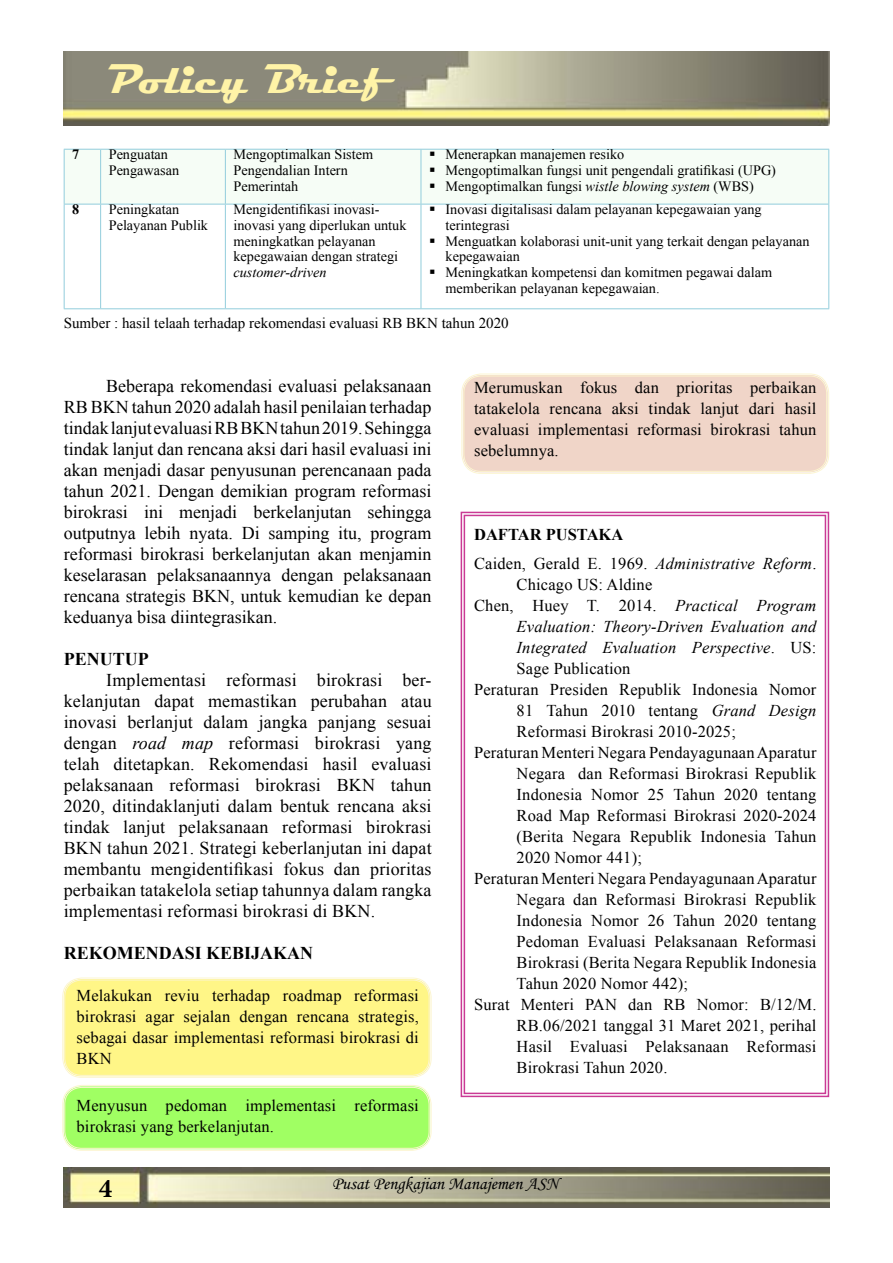
<style>
.page{position:relative;width:893px;height:1263px;background:#fff}
.page>*{position:absolute;margin:0;border:0;box-sizing:border-box;transform-origin:0 0}
.t1{font:700 42px "Magneto";color:#fff3a7}
.t2{font:700 27px "Minion Pro";color:#000}
.t3{font:18px/21px "Times New Roman";letter-spacing:.005em;color:#000;text-align:justify}
.t4{font:18px "Monotype Corsiva";color:#000}
.t5{font:700 18px "Times New Roman";color:#000}
.t6{font:16.5px/21px "Times New Roman";letter-spacing:.01em;color:#000;text-align:justify}
.t7{font:italic 16.5px "Times New Roman";letter-spacing:.01em;color:#000}
.t8{font:15px "Times New Roman";color:#000}
.t9{font:14.25px/15.8px "Times New Roman";color:#000}
.t10{font:italic 14.25px "Times New Roman";color:#000}
.t11{font:700 14.25px "Times New Roman";color:#000}
.s1{font-style:italic}
.s2{font-weight:700}
.s3{font-style:normal}
</style>
<div class="page">
<img style="left:64px;top:1167px;width:765px;height:41px">
<img style="left:64px;top:51px;width:765px;height:74px">
<div style="left:64px;top:979px;width:366px;height:97px;background:#fff687;border-radius:18px"></div>
<div style="left:62px;top:977px;width:370px;height:101px;border:1px solid #fcf5cf;border-radius:19px"></div>
<div style="left:64px;top:979px;width:366px;height:97px;border:1px solid #fcf5cf;border-radius:17px"></div>
<svg style="left:460px;top:511px;width:370px;height:587px"></svg>
<div style="left:463px;top:375px;width:365px;height:97px;background:#f0d5c8;border-radius:18px"></div>
<div style="left:461px;top:373px;width:368px;height:101px;border:1px solid #fcf5cf;border-radius:19px"></div>
<div style="left:463px;top:375px;width:364px;height:97px;border:1px solid #fcf5cf;border-radius:17px"></div>
<div style="left:64px;top:1086px;width:366px;height:63px;background:#a0ff63;border-radius:18px"></div>
<div style="left:62px;top:1085px;width:370px;height:66px;border:1px solid #fcf5cf;border-radius:19px"></div>
<div style="left:64px;top:1087px;width:366px;height:62px;border:1px solid #fcf5cf;border-radius:17px"></div>
<hr style="left:64px;top:204px;width:37px;height:1px;background:#92cddc">
<hr style="left:64px;top:204px;width:1px;height:104px;background:#92cddc">
<hr style="left:101px;top:204px;width:124px;height:1px;background:#92cddc">
<hr style="left:100px;top:204px;width:1px;height:104px;background:#92cddc">
<hr style="left:225px;top:204px;width:196px;height:1px;background:#92cddc">
<hr style="left:225px;top:204px;width:1px;height:104px;background:#92cddc">
<hr style="left:421px;top:204px;width:408px;height:1px;background:#92cddc">
<hr style="left:421px;top:204px;width:1px;height:104px;background:#92cddc">
<hr style="left:828px;top:204px;width:1px;height:104px;background:#92cddc">
<hr style="left:64px;top:308px;width:37px;height:1px;background:#92cddc">
<hr style="left:101px;top:308px;width:124px;height:1px;background:#92cddc">
<hr style="left:225px;top:308px;width:196px;height:1px;background:#92cddc">
<hr style="left:421px;top:308px;width:408px;height:1px;background:#92cddc">
<div style="left:64px;top:149px;width:765px;height:55px;background:#f6fdf6"></div>
<h1 class="t1" style="left:106px;top:55px;width:281px">Policy Brief</h1>
<p class="t11" style="left:72px;top:145px;width:9px">7</p>
<p class="t9" style="left:109px;top:147px;width:72px">Penguatan<br>Pengawasan</p>
<p class="t9" style="left:233px;top:147px;width:141px">Mengoptimalkan Sistem<br>Pengendalian Intern<br>Pemerintah</p>
<p class="t9" style="left:429px;top:147px;width:197px">▪ Menerapkan manajemen resiko</p>
<p class="t9" style="left:429px;top:162px;width:348px">▪ Mengoptimalkan fungsi unit pengendali gratifikasi (UPG)</p>
<p class="t9" style="left:429px;top:178px;width:326px">▪ Mengoptimalkan fungsi <span class="s1">wistle blowing system</span> (WBS)</p>
<p class="t11" style="left:72px;top:200px;width:9px">8</p>
<p class="t9" style="left:109px;top:201px;width:101px">Peningkatan<br>Pelayanan Publik</p>
<p class="t9" style="left:233px;top:202px;width:174px">Mengidentifikasi inovasi&shy;inovasi yang diperlukan untuk meningkatkan pelayanan kepegawaian dengan strategi</p>
<p class="t10" style="left:233px;top:262px;width:95px">customer-driven</p>
<p class="t9" style="left:446px;top:201px;width:318px;text-indent:-16px">▪ Inovasi digitalisasi dalam pelayanan kepegawaian yang terintegrasi</p>
<p class="t9" style="left:446px;top:233px;width:366px;text-indent:-16px">▪ Menguatkan kolaborasi unit-unit yang terkait dengan pelayanan kepegawaian</p>
<p class="t9" style="left:446px;top:264px;width:328px;text-indent:-16px">▪ Meningkatkan kompetensi dan komitmen pegawai dalam memberikan pelayanan kepegawaian.</p>
<p class="t8" style="left:64px;top:313px;width:446px">Sumber : hasil telaah terhadap rekomendasi evaluasi RB BKN tahun 2020</p>
<p class="t3" style="left:64px;top:375px;width:369px;text-indent:43px">Beberapa rekomendasi evaluasi pelaksanaan RB BKN tahun 2020 adalah hasil penilaian terhadap tindak lanjut evaluasi RB BKN tahun 2019. Sehingga tindak lanjut dan rencana aksi dari hasil evaluasi ini akan menjadi dasar penyusunan perencanaan pada tahun 2021. Dengan demikian program reformasi birokrasi ini menjadi berkelanjutan sehingga outputnya lebih nyata. Di samping itu, program reformasi birokrasi berkelanjutan akan menjamin keselarasan pelaksanaannya dengan pelaksanaan rencana strategis BKN, untuk kemudian ke depan keduanya bisa diintegrasikan.</p>
<p class="t5" style="left:64px;top:647px;width:86px">PENUTUP</p>
<p class="t3" style="left:64px;top:669px;width:369px;text-indent:43px">Implementasi reformasi birokrasi ber&shy;kelanjutan dapat memastikan perubahan atau inovasi berlanjut dalam jangka panjang sesuai dengan <span class="s1">road map</span> reformasi birokrasi yang telah ditetapkan. Rekomendasi hasil evaluasi pelaksanaan reformasi birokrasi BKN tahun 2020, ditindaklanjuti dalam bentuk rencana aksi tindak lanjut pelaksanaan reformasi birokrasi BKN tahun 2021. Strategi keberlanjutan ini dapat membantu mengidentifikasi fokus dan prioritas perbaikan tatakelola setiap tahunnya dalam rangka implementasi reformasi birokrasi di BKN.</p>
<p class="t5" style="left:64px;top:941px;width:251px">REKOMENDASI KEBIJAKAN</p>
<p class="t6" style="left:77px;top:985px;width:344px">Melakukan reviu terhadap roadmap reformasi birokrasi agar sejalan dengan rencana strategis, sebagai dasar implementasi reformasi birokrasi di BKN</p>
<p class="t6" style="left:77px;top:1095px;width:344px">Menyusun pedoman implementasi reformasi birokrasi yang berkelanjutan.</p>
<p class="t6" style="left:474px;top:376px;width:344px">Merumuskan fokus dan prioritas perbaikan tatakelola rencana aksi tindak lanjut dari hasil evaluasi implementasi reformasi birokrasi tahun sebelumnya.</p>
<p class="t6" style="left:474px;top:519px;width:344px;line-height:29.5px"><span class="s2">DAFTAR PUSTAKA<br></span>Caiden, Gerald E. 1969. <span class="s1">Administrative Reform</span>.</p>
<p class="t6" style="left:517px;top:574px;width:137px">Chicago US: Aldine</p>
<p class="t6" style="left:474px;top:595px;width:344px">Chen, Huey T. 2014. <span class="s1">Practical Program</span></p>
<p class="t7" style="left:517px;top:615px;width:301px">Evaluation: Theory-Driven Evaluation and</p>
<p class="t7" style="left:517px;top:636px;width:301px">Integrated Evaluation Perspective<span class="s3">. US:</span></p>
<p class="t6" style="left:517px;top:658px;width:115px">Sage Publication</p>
<p class="t6" style="left:474px;top:679px;width:344px">Peraturan Presiden Republik Indonesia Nomor</p>
<p class="t6" style="left:517px;top:700px;width:301px">81 Tahun 2010 tentang <span class="s1">Grand Design</span></p>
<p class="t6" style="left:517px;top:721px;width:221px">Reformasi Birokrasi 2010-2025;</p>
<p class="t6" style="left:474px;top:742px;width:344px">Peraturan Menteri Negara Pendayagunaan Aparatur</p>
<p class="t6" style="left:517px;top:763px;width:301px">Negara dan Reformasi Birokrasi Republik</p>
<p class="t6" style="left:517px;top:784px;width:301px">Indonesia Nomor 25 Tahun 2020 tentang</p>
<p class="t6" style="left:517px;top:805px;width:301px">Road Map Reformasi Birokrasi 2020-2024</p>
<p class="t6" style="left:517px;top:826px;width:301px">(Berita Negara Republik Indonesia Tahun</p>
<p class="t6" style="left:517px;top:847px;width:127px">2020 Nomor 441);</p>
<p class="t6" style="left:474px;top:868px;width:344px">Peraturan Menteri Negara Pendayagunaan Aparatur</p>
<p class="t6" style="left:517px;top:889px;width:301px">Negara dan Reformasi Birokrasi Republik</p>
<p class="t6" style="left:517px;top:910px;width:301px">Indonesia Nomor 26 Tahun 2020 tentang</p>
<p class="t6" style="left:517px;top:931px;width:301px">Pedoman Evaluasi Pelaksanaan Reformasi</p>
<p class="t6" style="left:517px;top:952px;width:301px">Birokrasi (Berita Negara Republik Indonesia</p>
<p class="t6" style="left:517px;top:973px;width:173px">Tahun 2020 Nomor 442);</p>
<p class="t6" style="left:474px;top:994px;width:344px">Surat Menteri PAN dan RB Nomor: B/12/M.</p>
<p class="t6" style="left:517px;top:1015px;width:301px">RB.06/2021 tanggal 31 Maret 2021, perihal</p>
<p class="t6" style="left:517px;top:1036px;width:301px">Hasil Evaluasi Pelaksanaan Reformasi</p>
<p class="t6" style="left:517px;top:1057px;width:152px">Birokrasi Tahun 2020.</p>
<h2 class="t2" style="left:99px;top:1169px;width:15px">4</h2>
<p class="t4" style="left:332px;top:1173px;width:228px">Pusat Pengkajian Manajemen ASN</p>
</div>
